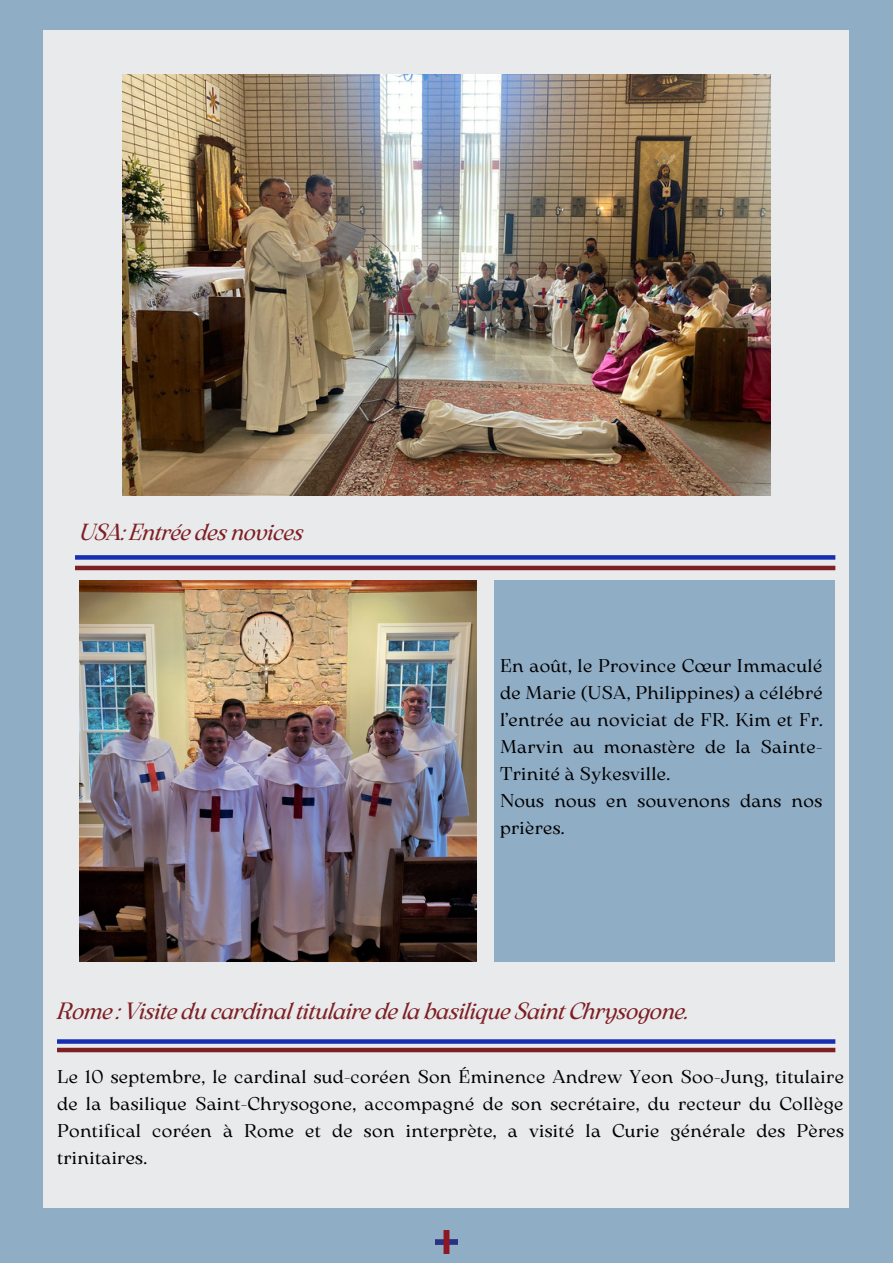
<style>
.page{position:relative;width:893px;height:1264px;background:#fff}
.page>*{position:absolute;margin:0;border:0;box-sizing:border-box;transform-origin:0 0}
.t1{font:italic 23.55px "Arsenica Antiqua";letter-spacing:-.025em;color:#7d1f23}
.t2{font:italic 23.25px "Arsenica Antiqua";letter-spacing:-.025em;color:#7d1f23}
.t3{font:18.45px/27px "Arsenica Antiqua";letter-spacing:.02em;color:#000}
</style>
<div class="page">
<div style="left:0;top:0;width:892px;height:1262px;background:#90adc6"></div>
<div style="left:43px;top:30px;width:805px;height:1177px;background:#e9eaec"></div>
<img style="left:122px;top:75px;width:648px;height:420px">
<div style="left:494px;top:580px;width:340px;height:381px;background:#90adc6"></div>
<img style="left:435px;top:1230px;width:22px;height:23px">
<img style="left:80px;top:580px;width:397px;height:381px">
<svg style="left:75px;top:555px;width:760px;height:4px;background:#1e36b4"></svg>
<div style="left:75px;top:565px;width:760px;height:5px;background:#7d1f23"></div>
<svg style="left:57px;top:1039px;width:778px;height:4px;background:#233ab5"></svg>
<div style="left:57px;top:1047px;width:778px;height:5px;background:#7d1f23"></div>
<p class="t2" style="left:80px;top:523px;width:225px">USA: Entrée des novices</p>
<p class="t3" style="left:500px;top:654px;width:324px">En août, le Province Cœur Immaculé de Marie (USA, Philippines) a célébré l’entrée au noviciat de FR. Kim et Fr.<br>Marvin au monastère de la Sainte-<br>Trinité à Sykesville.<br>Nous nous en souvenons dans nos prières.</p>
<p class="t1" style="left:57px;top:1001px;width:633px">Rome : Visite du cardinal titulaire de la basilique Saint Chrysogone.</p>
<p class="t3" style="left:57px;top:1064px;width:788px;text-align:justify">Le 10 septembre, le cardinal sud-coréen Son Éminence Andrew Yeon Soo-Jung, titulaire de la basilique Saint-Chrysogone, accompagné de son secrétaire, du recteur du Collège Pontifical coréen à Rome et de son interprète, a visité la Curie générale des Pères trinitaires.</p>
</div>
